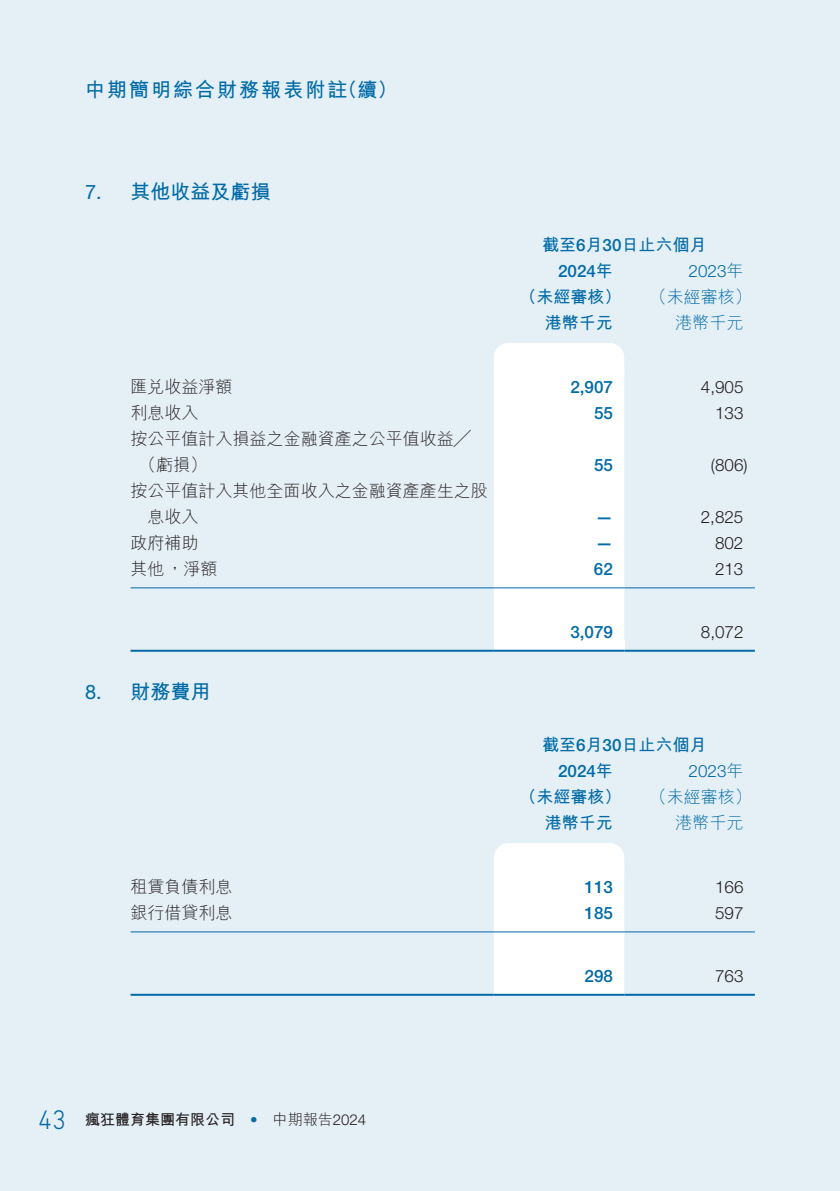
<style>
.page{position:relative;width:840px;height:1191px;background:#fff}
.page>*{position:absolute;margin:0;border:0;box-sizing:border-box;transform-origin:0 0}
.t1{font:300 27.2px "DIN Next LT Pro";color:#006ba7;scale:.95 1}
.t2{font:700 20px "M Hei HK";letter-spacing:.1em;color:#006ba7}
.t3{font:700 20px "M Hei HK";color:#006ba7}
.t4{font:20px "Helvetica Neue LT Pro";color:#006ba7}
.t5{font:300 17px/26px "M Hei HK";color:#231f20}
.t6{font:700 17px "M Hei HK";color:#006ba7}
.t7{font:300 17px "Helvetica Neue LT Pro";color:#231f20}
.t8{font:500 17px "Helvetica Neue LT Pro";color:#006ba7}
.t9{font:300 17px "M Hei HK";color:#006ba7}
.t10{font:300 17px "Helvetica Neue LT Pro";color:#006ba7}
.t11{font:700 15px "M Hei HK";color:#231f20}
.t12{font:300 15px "M Hei HK";color:#231f20}
.t13{font:300 15px "Helvetica Neue LT Pro";color:#006ba7}
.s1{font-family:"Helvetica Neue LT Pro";font-weight:500}
.s2{font-family:"M Hei HK"}
.s3{font-family:"M Hei HK";font-weight:700}
.s4{font-family:"Helvetica Neue LT Pro"}
</style>
<div class="page">
<div style="left:0;top:0;width:838px;height:1191px;background:#e5eff6"></div>
<div style="left:493px;top:640px;width:131px;height:12px;background:#fff"></div>
<div style="left:493px;top:343px;width:131px;height:297px;background:#fff"></div>
<hr style="left:130px;top:587px;width:363px;height:1px;background:#006ba7">
<hr style="left:493px;top:587px;width:131px;height:1px;background:#006ba7">
<hr style="left:624px;top:587px;width:130px;height:1px;background:#006ba7">
<hr style="left:130px;top:650px;width:363px;height:2px;background:#006ba7">
<hr style="left:493px;top:650px;width:131px;height:2px;background:#006ba7">
<hr style="left:624px;top:650px;width:130px;height:2px;background:#006ba7">
<div style="left:493px;top:843px;width:131px;height:150px;background:#fff"></div>
<hr style="left:130px;top:931px;width:363px;height:1px;background:#006ba7">
<hr style="left:493px;top:931px;width:131px;height:1px;background:#006ba7">
<hr style="left:624px;top:931px;width:130px;height:1px;background:#006ba7">
<hr style="left:130px;top:993px;width:363px;height:2px;background:#006ba7">
<hr style="left:493px;top:993px;width:131px;height:2px;background:#006ba7">
<hr style="left:624px;top:993px;width:130px;height:2px;background:#006ba7">
<p class="t2" style="left:85px;top:75px;width:263px">中期簡明綜合財務報表附註</p>
<p class="t2" style="left:337px;top:75px;width:61px">（續(</p>
<p class="t4" style="left:85px;top:180px;width:18px">7.</p>
<p class="t3" style="left:130px;top:177px;width:142px">其他收益及虧損</p>
<p class="t5" style="left:130px;top:373px;width:103px">匯兌收益淨額</p>
<p class="t5" style="left:130px;top:399px;width:341px">利息收入<br>按公平值計入損益之金融資產之公平值收益╱</p>
<p class="t5" style="left:130px;top:451px;width:359px;text-indent:9px">（虧損(<br>按公平值計入其他全面收入之金融資產產生之股</p>
<p class="t5" style="left:147px;top:503px;width:52px">息收入</p>
<p class="t5" style="left:130px;top:529px;width:69px">政府補助</p>
<p class="t5" style="left:130px;top:555px;width:89px">其他，淨額</p>
<p class="t4" style="left:85px;top:680px;width:18px">8.</p>
<p class="t2" style="left:130px;top:677px;width:81px">財務費用</p>
<p class="t5" style="left:130px;top:873px;width:103px">租賃負債利息</p>
<p class="t5" style="left:130px;top:899px;width:103px">銀行借貸利息</p>
<p class="t6" style="left:541px;top:233px;width:166px">截至月<span class="s1">6 30</span>日止六個月</p>
<p class="t10" style="left:688px;top:261px;width:56px">2023<span class="s2">年</span></p>
<p class="t8" style="left:557px;top:261px;width:56px">2024<span class="s3">年</span></p>
<p class="t6" style="left:519px;top:285px;width:103px">（未經審核）</p>
<p class="t9" style="left:649px;top:285px;width:103px">（未經審核(</p>
<p class="t6" style="left:544px;top:311px;width:69px">港幣千元</p>
<p class="t9" style="left:675px;top:311px;width:69px">港幣千元</p>
<p class="t8" style="left:570px;top:376px;width:44px">2,907</p>
<p class="t7" style="left:700px;top:376px;width:44px">4,905</p>
<p class="t8" style="left:593px;top:402px;width:20px">55</p>
<p class="t7" style="left:714px;top:402px;width:30px">133</p>
<p class="t8" style="left:593px;top:454px;width:20px">55</p>
<p class="t7" style="left:710px;top:454px;width:38px">)806(</p>
<p class="t8" style="left:595px;top:506px;width:18px">—</p>
<p class="t7" style="left:700px;top:506px;width:44px">2,825</p>
<p class="t8" style="left:595px;top:532px;width:18px">—</p>
<p class="t7" style="left:714px;top:532px;width:30px">802</p>
<p class="t8" style="left:593px;top:558px;width:20px">62</p>
<p class="t7" style="left:714px;top:558px;width:30px">213</p>
<p class="t8" style="left:570px;top:622px;width:44px">3,079</p>
<p class="t7" style="left:700px;top:622px;width:44px">8,072</p>
<p class="t6" style="left:541px;top:733px;width:166px">截至月<span class="s1">6 30</span>日止六個月</p>
<p class="t10" style="left:688px;top:761px;width:56px">2023<span class="s2">年</span></p>
<p class="t8" style="left:557px;top:761px;width:56px">2024<span class="s3">年</span></p>
<p class="t6" style="left:519px;top:785px;width:103px">（未經審核）</p>
<p class="t9" style="left:649px;top:785px;width:103px">（未經審核(</p>
<p class="t6" style="left:544px;top:811px;width:69px">港幣千元</p>
<p class="t9" style="left:675px;top:811px;width:69px">港幣千元</p>
<p class="t8" style="left:584px;top:876px;width:30px">113</p>
<p class="t7" style="left:714px;top:876px;width:30px">166</p>
<p class="t8" style="left:584px;top:902px;width:30px">185</p>
<p class="t7" style="left:714px;top:902px;width:30px">597</p>
<p class="t8" style="left:584px;top:966px;width:30px">298</p>
<p class="t7" style="left:714px;top:965px;width:30px">763</p>
<h1 class="t1" style="left:38px;top:1104px;width:31px">43</h1>
<p class="t11" style="left:85px;top:1108px;width:151px">瘋狂體育集團有限公司</p>
<p class="t13" style="left:250px;top:1110px;width:9px">•</p>
<p class="t12" style="left:273px;top:1108px;width:95px">中期報告<span class="s4">2024</span></p>
</div>
